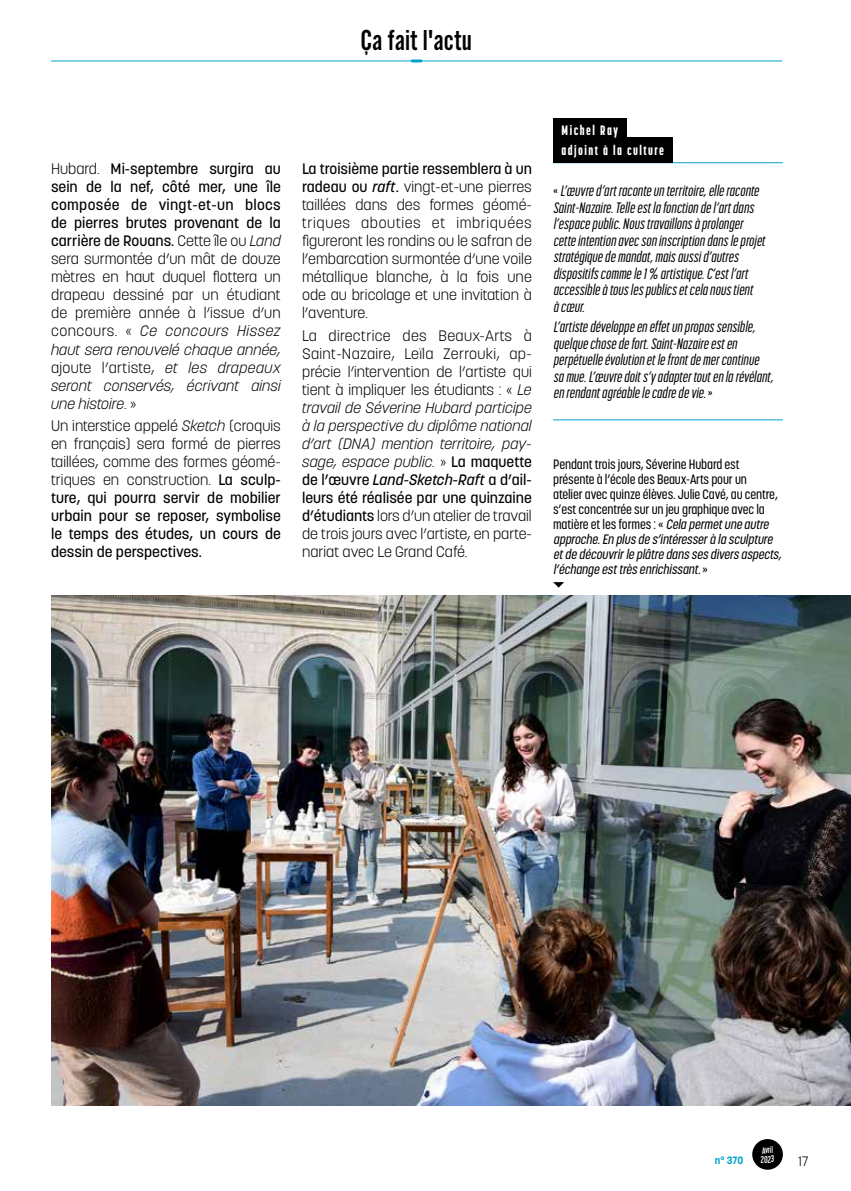
<style>
.page{position:relative;width:851px;height:1191px;background:#fff}
.page>*{position:absolute;margin:0;border:0;box-sizing:border-box;transform-origin:0 0}
.t1{font:30px "Alternate Got No 2 D";color:#000}
.t2{font:300 15px/18px "Korolev";color:#000;text-align:justify}
.t3{font:italic 500 15px/16.5px "Korolev Compressed";color:#000}
.t4{font:500 15px/18px "Korolev";color:#000;text-align:justify}
.t5{font:500 13.5px/15px "Korolev Condensed";letter-spacing:-.01em;color:#000}
.t6{font:800 13.5px "Korolev Compressed";letter-spacing:.11em;color:#fff}
.t7{font:300 13.5px "Korolev";color:#000}
.t8{font:700 10.5px "Korolev";color:#00a3cb}
.t9{font:700 9.45px "Korolev Compressed";color:#fff}
.t10{font:700 9px "Korolev Compressed";color:#fff}
.s1{font-weight:500}
.s2{font-style:italic}
.s3{font-weight:300}
.s4{font-weight:300;font-style:italic}
.s5{font-weight:500;font-style:italic}
.s6{font-style:normal}
</style>
<div class="page">
<hr style="left:51px;top:61px;width:731px;height:1px;background:#00a3cb">
<svg style="left:412px;top:59px;width:9px;height:2px"></svg>
<img style="left:51px;top:595px;width:799px;height:511px">
<hr style="left:553px;top:162px;width:229px;height:1px;background:#00a3cb">
<div style="left:553px;top:137px;width:119px;height:26px;background:#000"></div>
<div style="left:553px;top:118px;width:73px;height:26px;background:#000"></div>
<hr style="left:553px;top:419px;width:229px;height:1px;background:#00a3cb">
<svg style="left:553px;top:582px;width:11px;height:5px"></svg>
<div style="left:752px;top:1139px;width:30px;height:30px;background:#000;border-radius:50%"></div>
<h1 class="t1" style="left:360px;top:24px;width:113px">Ça fait l'actu</h1>
<p class="t2" style="left:51px;top:160px;width:231px">Hubard. <span class="s1">Mi-septembre surgira au sein de la nef, côté mer, une île composée de vingt-et-un blocs de pierres brutes provenant de la carrière de Rouans.</span> Cette île ou <span class="s2">Land </span>sera surmontée d’un mât de douze mètres en haut duquel flottera un drapeau dessiné par un étudiant de première année à l’issue d’un concours. « <span class="s2">Ce concours Hissez haut sera renouvelé chaque année, </span>ajoute l’artiste, <span class="s2">et les drapeaux seront conservés, écrivant ainsi une histoire</span>. »</p>
<p class="t4" style="left:51px;top:417px;width:231px"><span class="s3">Un interstice appelé</span> <span class="s4">Sketch</span> <span class="s3">(croquis en français) sera formé de pierres taillées, comme des formes géomé&shy;triques en construction.</span> La sculp&shy;ture, qui pourra servir de mobilier urbain pour se reposer, symbolise le temps des études, un cours de dessin de perspectives.</p>
<p class="t2" style="left:302px;top:160px;width:231px"><span class="s1">La troisième partie ressemblera à un radeau ou</span> <span class="s5">raft</span><span class="s1">.</span> vingt-et-une pierres taillées dans des formes géomé&shy;triques abouties et imbriquées figureront les rondins ou le safran de l’embarcation surmontée d’une voile métallique blanche, à la fois une ode au bricolage et une invitation à l’aventure.</p>
<p class="t2" style="left:302px;top:326px;width:231px">La directrice des Beaux-Arts à Saint-Nazaire, Leïla Zerrouki, ap&shy;précie l’intervention de l’artiste qui tient à impliquer les étudiants : « <span class="s2">Le travail de Séverine Hubard participe à la perspective du diplôme national d’art (DNA) mention territoire, pay&shy;sage, espace public.</span> » <span class="s1">La maquette de l’œuvre</span> <span class="s5">Land-Sketch-Raft</span> <span class="s1">a d’ail&shy;leurs été réalisée par une quinzaine d’étudiants</span> lors d’un atelier de travail de trois jours avec l’artiste, en parte&shy;nariat avec Le Grand Café.</p>
<p class="t6" style="left:561px;top:123px;width:58px">Michel Ray</p>
<p class="t6" style="left:561px;top:142px;width:104px">adjoint à la culture</p>
<p class="t3" style="left:553px;top:182px;width:216px"><span class="s6">«</span> L’œuvred’artraconteun territoire,elleraconte Saint-Nazaire.Telleestla fonction del’artdans l’espacepublic.Noustravaillonsà prolonger cetteintention avecson inscription dansleprojet stratégiquedemandat,maisaussid’autres dispositifscommele1% artistique.C’estl’art accessibleà touslespublicsetcela noustient<br>à cœur.</p>
<p class="t3" style="left:553px;top:319px;width:224px">L’artistedéveloppeen effetun propossensible, quelquechosedefort.Saint-Nazaireesten perpétuelleévolution etlefrontdemercontinue sa mue.L’œuvredoits’yadaptertouten la révélant, en rendantagréablelecadredevie.<span class="s6">»</span></p>
<p class="t5" style="left:553px;top:457px;width:232px">Pendant trois jours, Séverine Hubard est présente à l’école des Beaux-Arts pour un<br>atelier avec quinze élèves. Julie Cavé, au centre, s’est concentrée sur un jeu graphique avec la matière et les formes : « <span class="s2">Cela permetune autre approche.En plus de s’intéresserà la sculpture etde découvrirle plâtre dans ses divers aspects, l’échange esttrès enrichissant.</span>»</p>
<p class="t8" style="left:714px;top:1154px;width:30px">n° 370</p>
<p class="t10" style="left:761px;top:1145px;width:12px;rotate:-5deg">Avril</p>
<p class="t9" style="left:759px;top:1154px;width:15px;rotate:-5deg">2023</p>
<p class="t7" style="left:798px;top:1153px;width:12px">17</p>
</div>
